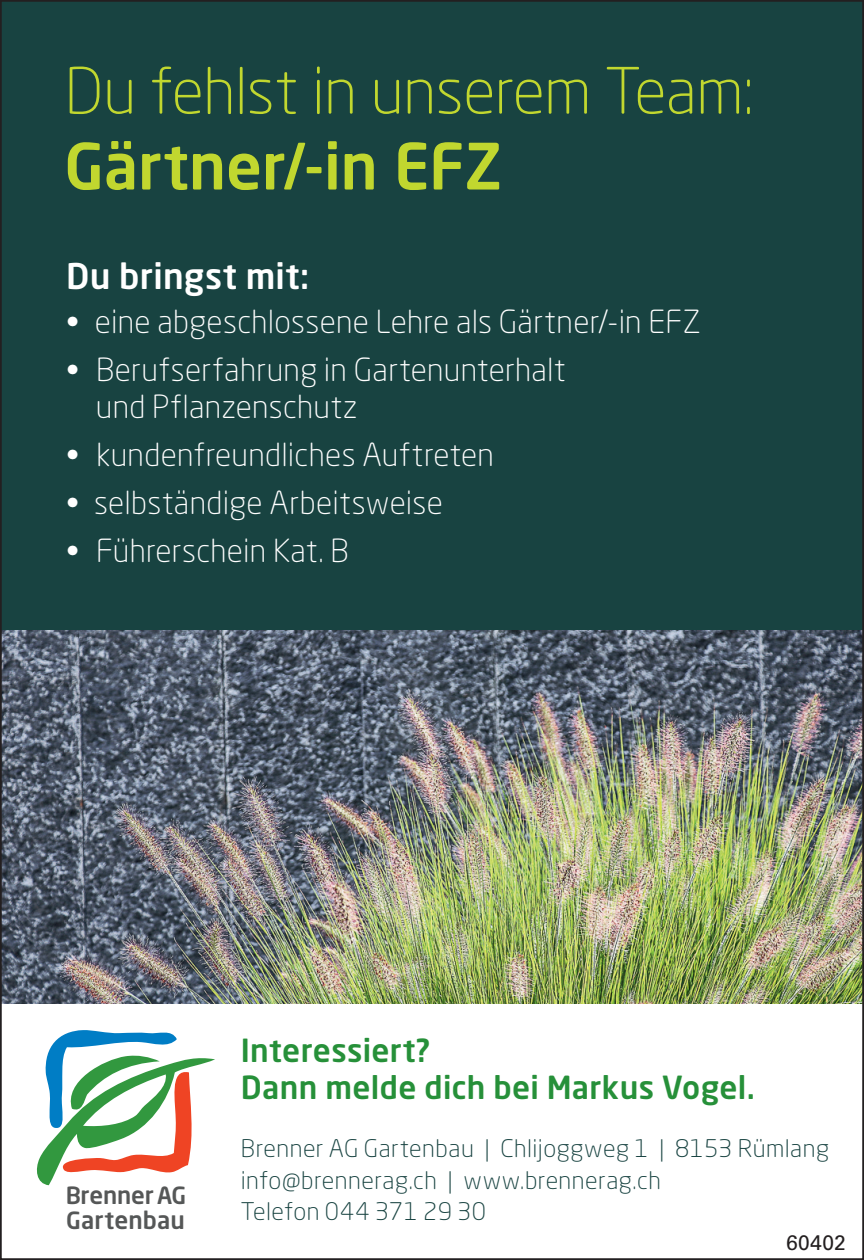
<style>
.page{position:relative;width:864px;height:1260px;background:#fff}
.page>*{position:absolute;margin:0;border:0;box-sizing:border-box;transform-origin:0 0}
.t1{font:300 63px "Hgftss Neo Sans Pro";letter-spacing:-.01em;color:#c1d72f}
.t2{font:500 63px "Pqxyhj Neo Sans Pro";letter-spacing:-.005em;color:#c1d72f}
.t3{font:500 35px "Pqxyhj Neo Sans Pro";letter-spacing:.01em;color:#fff}
.t4{font:300 31.5px/37.8px "Hgftss Neo Sans Pro";letter-spacing:.01em;color:#fff}
.t5{font:500 31.5px/37.8px "Pqxyhj Neo Sans Pro";letter-spacing:.01em;color:#269039}
.t6{font:300 24.15px/31.5px "Hgftss Neo Sans Pro";letter-spacing:.02em;color:#184341}
.t7{font:500 24.15px/24.8px "Lbkphq Neo Sans Pro";letter-spacing:.005em;color:#555757}
.t8{font:21px "Univers";letter-spacing:.02em;color:#231f20}
.s1{font-size:23.45px}
</style>
<div class="page">
<div style="left:0;top:0;width:863px;height:630px;background:#184341"></div>
<img style="left:3px;top:630px;width:857px;height:373px">
<svg style="left:37px;top:1030px;width:178px;height:155px"></svg>
<h1 class="t1" style="left:65px;top:53px;width:690px">Du fehlst in unserem Team:</h1>
<h1 class="t2" style="left:64px;top:127px;width:438px">Gärtner/-in EFZ</h1>
<p class="t3" style="left:66px;top:254px;width:244px">Du bringst mit:</p>
<p class="t4" style="left:66px;top:302px;width:636px">• eine abgeschlossene Lehre als Gärtner/-in EFZ</p>
<p class="t4" style="left:96px;top:350px;width:471px;text-indent:-30px">• Berufserfahrung in Gartenunterhalt und Pflanzenschutz</p>
<p class="t4" style="left:66px;top:436px;width:429px">• kundenfreundliches Auftreten</p>
<p class="t4" style="left:66px;top:483px;width:378px">• selbständige Arbeitsweise</p>
<p class="t4" style="left:66px;top:531px;width:284px">• Führerschein Kat. B</p>
<p class="t7" style="left:66px;top:1182px;width:122px"><span class="s1">B</span>renner<span class="s1">AG<br>G</span>artenbau</p>
<p class="t5" style="left:241px;top:1030px;width:515px">Interessiert?<br>Dann melde dich bei Markus Vogel.</p>
<p class="t6" style="left:241px;top:1133px;width:589px">Brenner AG Gartenbau | Chlijoggweg 1 | 8153 Rümlang info@brennerag.ch | www.brennerag.ch<br>Telefon 044 371 29 30</p>
<p class="t8" style="left:785px;top:1230px;width:61px">60402</p>
</div>
